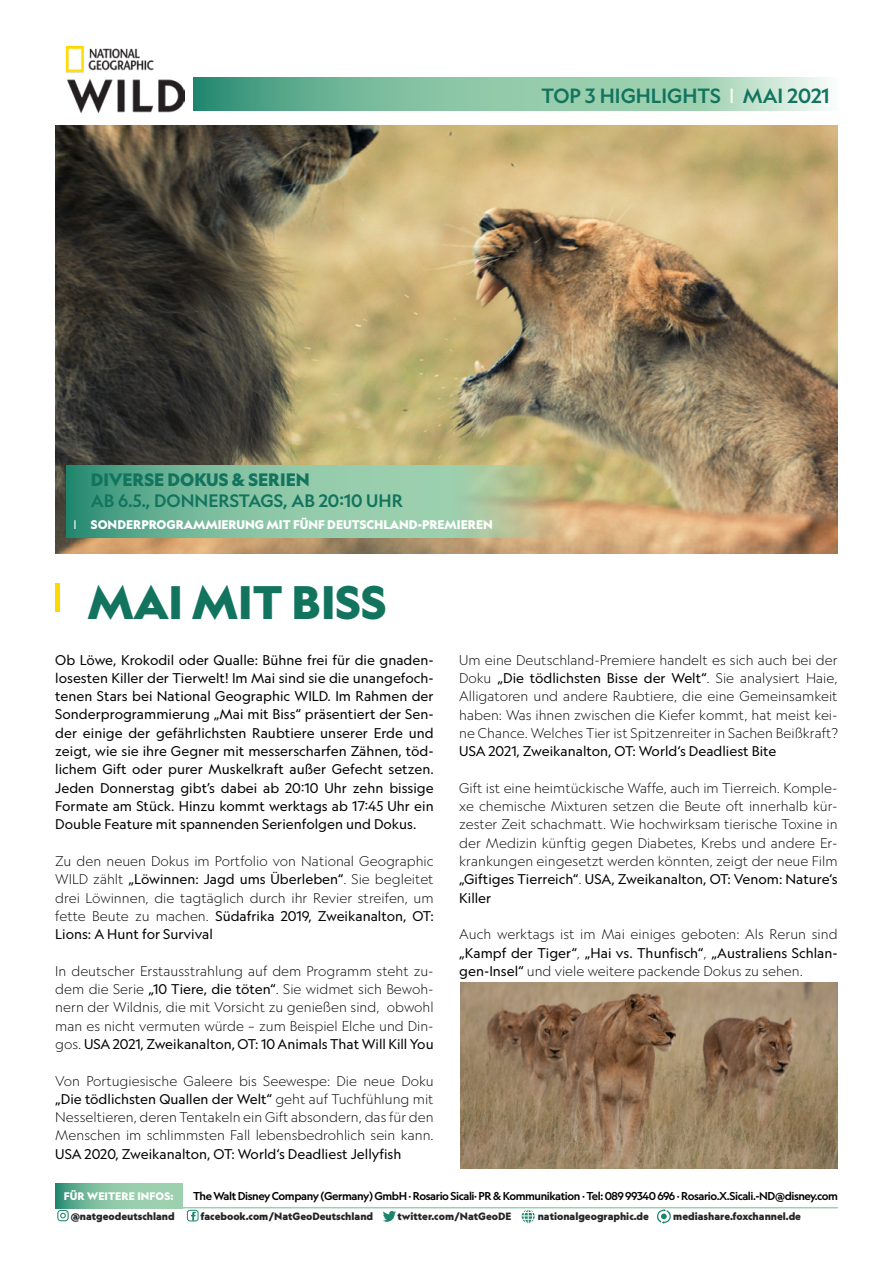
<style>
.page{position:relative;width:893px;height:1263px;background:#fff}
.page>*{position:absolute;margin:0;border:0;box-sizing:border-box;transform-origin:0 0}
.t1{font:900 45px "Geograph";color:#12745e}
.t2{font:500 19.65px "Geograph";color:#12745e}
.t3{font:500 17.25px "Geograph";color:#12745e}
.t4{font:900 17.25px "Geograph";color:#12745e}
.t5{font:300 13.5px/18.3px "Geograph";color:#000;text-align:justify}
.t6{font:13.5px/18.3px "Geograph";color:#000;text-align:justify}
.t7{font:900 12px "Geograph";color:#fff}
.t8{font:12px "Geograph";color:#fff}
.t9{font:500 10.95px "Geograph";letter-spacing:-.04em;color:#000}
.t10{font:900 10.5px "Geograph";letter-spacing:.015em;color:#fff}
.t11{font:900 10.2px "Geograph";color:#242627}
.s1{font-weight:400;color:#fff}
.s2{font-weight:400}
</style>
<div class="page">
<hr style="left:55px;top:1207px;width:783px;height:1px;background:#9cd0af">
<svg style="left:55px;top:1183px;width:127px;height:25px;background:#81c0a1"></svg>
<svg style="left:57px;top:1210px;width:12px;height:11px"></svg>
<div style="left:187px;top:1210px;width:11px;height:11px;border:1px solid #1e856d;border-radius:2px"></div>
<svg style="left:191px;top:1212px;width:5px;height:9px"></svg>
<svg style="left:383px;top:1211px;width:13px;height:11px"></svg>
<svg style="left:657px;top:1209px;width:14px;height:15px"></svg>
<div style="left:521px;top:1209px;width:15px;height:15px;border:1px solid #fff;border-radius:50%"></div>
<svg style="left:521px;top:1208px;width:14px;height:16px"></svg>
<svg style="left:193px;top:77px;width:635px;height:34px;background:#8ac4a8"></svg>
<img style="left:55px;top:125px;width:783px;height:428px">
<img style="left:460px;top:982px;width:378px;height:186px">
<div style="left:55px;top:583px;width:5px;height:29px;background:#ffd800"></div>
<img style="left:66px;top:47px;width:119px;height:65px">
<svg style="left:66px;top:465px;width:495px;height:72px;background:#87bd9b"></svg>
<h2 class="t2" style="left:542px;top:83px;width:290px">TOP 3 HIGHLIGHTS <span class="s1">I</span> MAI 2021</h2>
<p class="t8" style="left:73px;top:517px;width:5px">I</p>
<p class="t4" style="left:91px;top:468px;width:220px">DIVERSE DOKUS &amp; SERIEN</p>
<p class="t3" style="left:91px;top:489px;width:314px">AB 6.5., DONNERSTAGS, AB 20:10 UHR</p>
<p class="t7" style="left:91px;top:516px;width:403px">SONDERPROGRAMMIERUNG MIT FÜNF DEUTSCHLAND-PREMIEREN</p>
<h1 class="t1" style="left:87px;top:573px;width:301px">MAI MIT BISS</h1>
<p class="t6" style="left:55px;top:650px;width:380px">Ob Löwe, Krokodil oder Qualle: Bühne frei für die gnaden&shy;losesten Killer der Tierwelt! Im Mai sind sie die unangefoch&shy;tenen Stars bei National Geographic WILD. Im Rahmen der Sonderprogrammierung „Mai mit Biss“ präsentiert der Sen&shy;der einige der gefährlichsten Raubtiere unserer Erde und zeigt, wie sie ihre Gegner mit messerscharfen Zähnen, töd&shy;lichem Gift oder purer Muskelkraft außer Gefecht setzen.<br>Jeden Donnerstag gibt’s dabei ab 20:10 Uhr zehn bissige Formate am Stück. Hinzu kommt werktags ab 17:45 Uhr ein Double Feature mit spannenden Serienfolgen und Dokus.</p>
<p class="t5" style="left:55px;top:852px;width:380px">Zu den neuen Dokus im Portfolio von National Geographic WILD zählt <span class="s2">„Löwinnen: Jagd ums Überleben“</span>. Sie begleitet drei Löwinnen, die tagtäglich durch ihr Revier streifen, um fette Beute zu machen. <span class="s2">Südafrika 2019, Zweikanalton, OT:<br>Lions: A Hunt for Survival</span></p>
<p class="t5" style="left:55px;top:961px;width:380px">In deutscher Erstausstrahlung auf dem Programm steht zu&shy;dem die Serie <span class="s2">„10 Tiere, die töten“</span>. Sie widmet sich Bewoh&shy;nern der Wildnis, die mit Vorsicht zu genießen sind, obwohl man es nicht vermuten würde – zum Beispiel Elche und Din&shy;gos. <span class="s2">USA 2021, Zweikanalton, OT: 10 Animals That Will Kill You</span></p>
<p class="t5" style="left:55px;top:1071px;width:380px">Von Portugiesische Galeere bis Seewespe: Die neue Doku <span class="s2">„Die tödlichsten Quallen der Welt“</span> geht auf Tuchfühlung mit Nesseltieren, deren Tentakeln ein Gift absondern, das für den Menschen im schlimmsten Fall lebensbedrohlich sein kann.</p>
<p class="t6" style="left:55px;top:1144px;width:348px">USA 2020, Zweikanalton, OT: World‘s Deadliest Jellyfish</p>
<p class="t5" style="left:459px;top:650px;width:380px">Um eine Deutschland-Premiere handelt es sich auch bei der Doku <span class="s2">„Die tödlichsten Bisse der Welt“</span>. Sie analysiert Haie, Alligatoren und andere Raubtiere, die eine Gemeinsamkeit haben: Was ihnen zwischen die Kiefer kommt, hat meist kei&shy;ne Chance. Welches Tier ist Spitzenreiter in Sachen Beißkraft?</p>
<p class="t6" style="left:459px;top:742px;width:319px">USA 2021, Zweikanalton, OT: World‘s Deadliest Bite</p>
<p class="t5" style="left:459px;top:778px;width:380px">Gift ist eine heimtückische Waffe, auch im Tierreich. Komple&shy;xe chemische Mixturen setzen die Beute oft innerhalb kür&shy;zester Zeit schachmatt. Wie hochwirksam tierische Toxine in der Medizin künftig gegen Diabetes, Krebs und andere Er&shy;krankungen eingesetzt werden könnten, zeigt der neue Film <span class="s2">„Giftiges Tierreich“</span>. <span class="s2">USA, Zweikanalton, OT: Venom: Nature‘s Killer</span></p>
<p class="t5" style="left:459px;top:925px;width:380px">Auch werktags ist im Mai einiges geboten: Als Rerun sind <span class="s2">„Kampf der Tiger“</span>, <span class="s2">„Hai vs. Thunfisch“</span>, <span class="s2">„Australiens Schlan&shy;gen-Insel“</span> und viele weitere packende Dokus zu sehen.</p>
<p class="t10" style="left:64px;top:1189px;width:111px">FÜR WEITERE INFOS:</p>
<p class="t9" style="left:193px;top:1189px;width:647px">The Walt Disney Company (Germany) GmbH · Rosario Sicali· PR &amp; Kommunikation · Tel: 089 99340 696 · Rosario.X.Sicali.-ND@disney.com</p>
<p class="t11" style="left:71px;top:1209px;width:106px">@natgeodeutschland</p>
<p class="t11" style="left:201px;top:1209px;width:174px">facebook.com/NatGeoDeutschland</p>
<p class="t11" style="left:397px;top:1209px;width:115px">twitter.com/NatGeoDE</p>
<p class="t11" style="left:538px;top:1209px;width:113px">nationalgeographic.de</p>
<p class="t11" style="left:673px;top:1209px;width:129px">mediashare.foxchannel.de</p>
</div>
